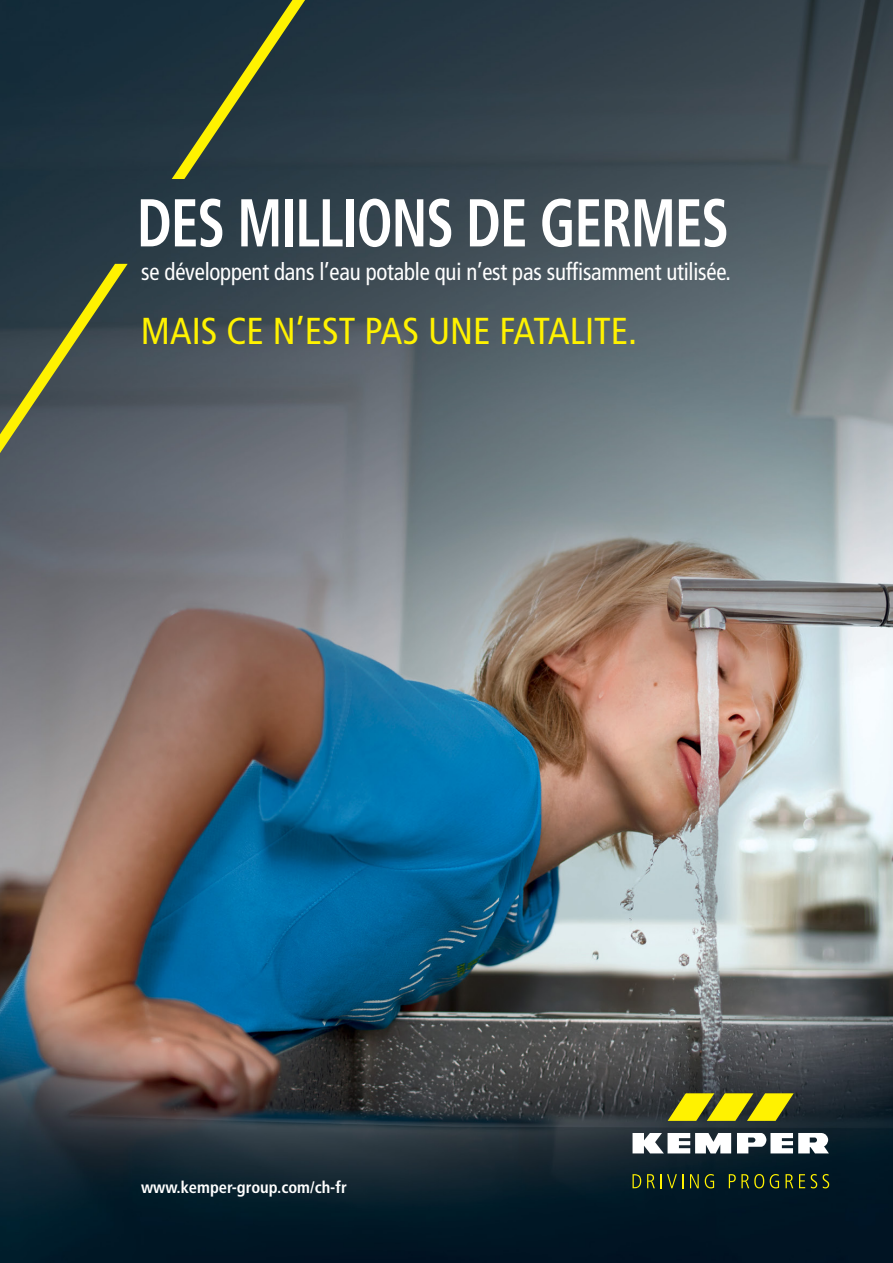
<style>
.page{position:relative;width:893px;height:1263px;background:#fff}
.page>*{position:absolute;margin:0;border:0;box-sizing:border-box;transform-origin:0 0}
.t1{font:700 condensed 67.5px "Frutiger LT Com";letter-spacing:-.02em;color:#fff;scale:.82 1}
.t2{font:condensed 37.5px "Frutiger LT Com";color:#fff200}
.t3{font:condensed 24px "Frutiger LT Com";letter-spacing:-.01em;color:#fff;scale:.95 1}
.t4{font:700 condensed 16.5px "Frutiger LT Com";color:#fff}
</style>
<div class="page">
<img style="left:0;top:0;width:893px;height:1263px">
<svg style="left:159px;top:0;width:167px;height:188px;background:#31423c"></svg>
<svg style="left:0;top:255px;width:140px;height:243px;background:#4e5851"></svg>
<svg style="left:632px;top:1133px;width:99px;height:20px"></svg>
<svg style="left:737px;top:1133px;width:92px;height:20px"></svg>
<svg style="left:668px;top:1093px;width:126px;height:28px;background:#b7b111"></svg>
<svg style="left:632px;top:1174px;width:9px;height:14px"></svg>
<svg style="left:647px;top:1174px;width:36px;height:14px"></svg>
<svg style="left:690px;top:1174px;width:9px;height:14px"></svg>
<svg style="left:705px;top:1174px;width:9px;height:14px"></svg>
<svg style="left:729px;top:1174px;width:35px;height:14px"></svg>
<svg style="left:770px;top:1174px;width:9px;height:14px"></svg>
<svg style="left:785px;top:1174px;width:8px;height:14px"></svg>
<svg style="left:799px;top:1174px;width:6px;height:14px"></svg>
<svg style="left:811px;top:1174px;width:6px;height:14px"></svg>
<svg style="left:823px;top:1174px;width:6px;height:14px"></svg>
<p class="t1" style="left:137px;top:181px;width:723px">DES MILLIONS DE GERMES</p>
<p class="t3" style="left:141px;top:257px;width:622px">se développent dans l’eau potable qui n’est pas suffisamment utilisée.</p>
<p class="t2" style="left:141px;top:308px;width:498px">MAIS CE N’EST PAS UNE FATALITE.</p>
<p class="t4" style="left:141px;top:1177px;width:207px">www.kemper-group.com/ch-fr</p>
</div>
